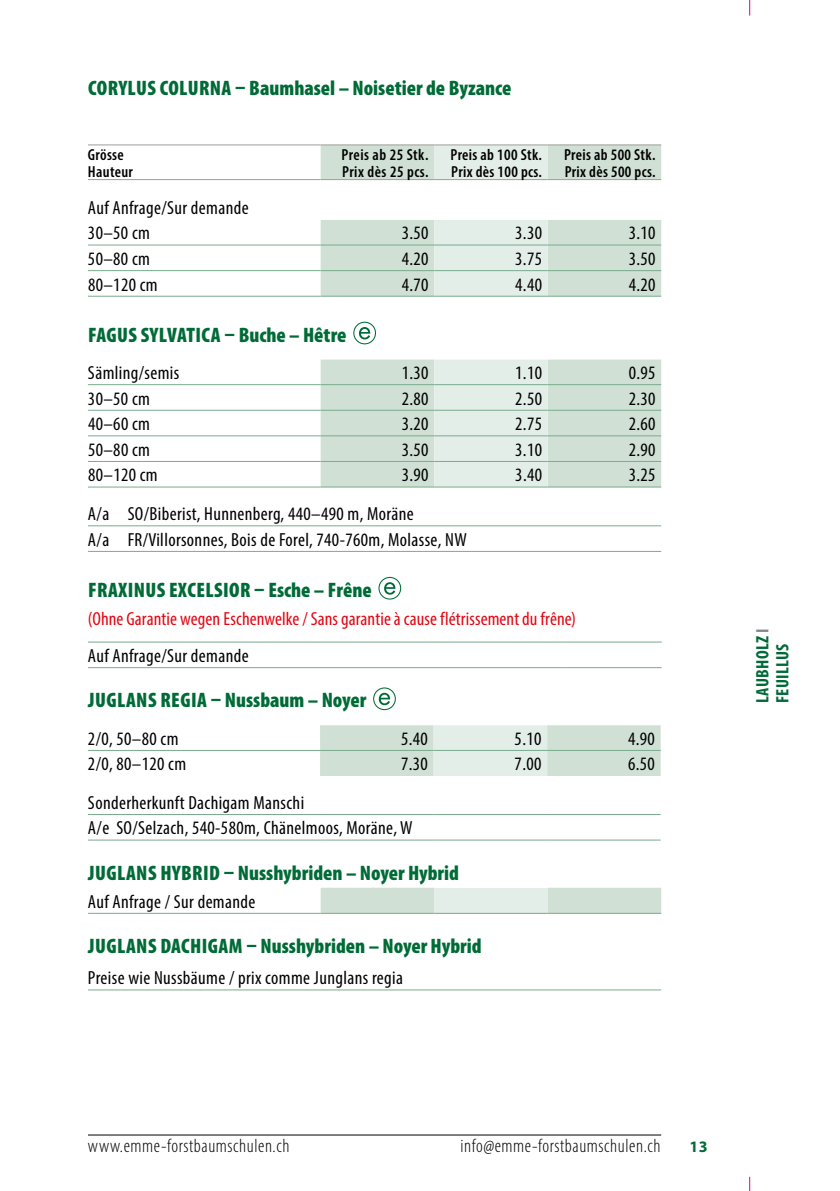
<style>
.page{position:relative;width:840px;height:1191px;background:#fff}
.page>*{position:absolute;margin:0;border:0;box-sizing:border-box;transform-origin:0 0}
.t1{font:900 condensed 21px "Myriad Pro";color:#006b37}
.t2{font:900 condensed 21px "Myriad Pro";letter-spacing:.02em;color:#006b37}
.t3{font:condensed 19px/25.6px "Myriad Pro";letter-spacing:.02em;color:#000}
.t4{font:condensed 19px "Myriad Pro";letter-spacing:.005em;color:#e30613}
.t5{font:300 condensed 19px "Myriad Pro";letter-spacing:.03em;color:#000}
.t6{font:700 condensed 18px/20px "Myriad Pro";letter-spacing:.02em;color:#006b37}
.t7{font:600 condensed 16px/17px "Myriad Pro";letter-spacing:.02em;color:#000}
.t8{font:700 16px "Myriad Pro";color:#006b37}
.s1{color:#878787}
</style>
<div class="page">
<hr style="left:88px;top:1134px;width:572px;height:1px;background:#000">
<div style="left:320px;top:146px;width:340px;height:33px;background:#d0e0d5"></div>
<div style="left:434px;top:145px;width:113px;height:35px;background:#e4eee8"></div>
<hr style="left:88px;top:145px;width:232px;height:1px;background:#9d9d9c">
<hr style="left:320px;top:145px;width:114px;height:1px;background:#9d9d9c">
<hr style="left:434px;top:145px;width:113px;height:1px;background:#9d9d9c">
<hr style="left:547px;top:145px;width:113px;height:1px;background:#9d9d9c">
<hr style="left:88px;top:179px;width:232px;height:1px;background:#9d9d9c">
<hr style="left:320px;top:179px;width:114px;height:1px;background:#9d9d9c">
<hr style="left:434px;top:179px;width:113px;height:1px;background:#9d9d9c">
<hr style="left:547px;top:179px;width:113px;height:1px;background:#9d9d9c">
<svg style="left:320px;top:220px;width:340px;height:76px;background:#d5e4da"></svg>
<hr style="left:88px;top:245px;width:232px;height:1px;background:#79ac8d">
<hr style="left:320px;top:245px;width:114px;height:1px;background:#79ac8d">
<hr style="left:434px;top:245px;width:113px;height:1px;background:#79ac8d">
<hr style="left:547px;top:245px;width:113px;height:1px;background:#79ac8d">
<hr style="left:88px;top:270px;width:232px;height:1px;background:#79ac8d">
<hr style="left:320px;top:270px;width:114px;height:1px;background:#79ac8d">
<hr style="left:434px;top:270px;width:113px;height:1px;background:#79ac8d">
<hr style="left:547px;top:270px;width:113px;height:1px;background:#79ac8d">
<hr style="left:88px;top:296px;width:232px;height:1px;background:#79ac8d">
<hr style="left:320px;top:296px;width:114px;height:1px;background:#79ac8d">
<hr style="left:434px;top:296px;width:113px;height:1px;background:#79ac8d">
<hr style="left:547px;top:296px;width:113px;height:1px;background:#79ac8d">
<div style="left:353px;top:322px;width:23px;height:22px;border:1px solid #006b37;border-radius:50%"></div>
<svg style="left:359px;top:327px;width:11px;height:12px"></svg>
<div style="left:320px;top:359px;width:340px;height:128px;background:#d0e0d5"></div>
<div style="left:434px;top:359px;width:113px;height:128px;background:#e4eee8"></div>
<hr style="left:88px;top:384px;width:232px;height:1px;background:#79ac8d">
<hr style="left:320px;top:384px;width:114px;height:1px;background:#79ac8d">
<hr style="left:434px;top:384px;width:113px;height:1px;background:#79ac8d">
<hr style="left:547px;top:384px;width:113px;height:1px;background:#79ac8d">
<hr style="left:88px;top:410px;width:232px;height:1px;background:#79ac8d">
<hr style="left:320px;top:410px;width:114px;height:1px;background:#79ac8d">
<hr style="left:434px;top:410px;width:113px;height:1px;background:#79ac8d">
<hr style="left:547px;top:410px;width:113px;height:1px;background:#79ac8d">
<hr style="left:88px;top:435px;width:232px;height:1px;background:#79ac8d">
<hr style="left:320px;top:435px;width:114px;height:1px;background:#79ac8d">
<hr style="left:434px;top:435px;width:113px;height:1px;background:#79ac8d">
<hr style="left:547px;top:435px;width:113px;height:1px;background:#79ac8d">
<hr style="left:88px;top:461px;width:232px;height:1px;background:#79ac8d">
<hr style="left:320px;top:461px;width:114px;height:1px;background:#79ac8d">
<hr style="left:434px;top:461px;width:113px;height:1px;background:#79ac8d">
<hr style="left:547px;top:461px;width:113px;height:1px;background:#79ac8d">
<hr style="left:88px;top:487px;width:232px;height:1px;background:#79ac8d">
<hr style="left:320px;top:487px;width:114px;height:1px;background:#79ac8d">
<hr style="left:434px;top:487px;width:113px;height:1px;background:#79ac8d">
<hr style="left:547px;top:487px;width:113px;height:1px;background:#79ac8d">
<hr style="left:88px;top:525px;width:34px;height:1px;background:#79ac8d">
<hr style="left:122px;top:525px;width:538px;height:1px;background:#79ac8d">
<hr style="left:88px;top:551px;width:34px;height:1px;background:#79ac8d">
<hr style="left:122px;top:551px;width:538px;height:1px;background:#79ac8d">
<div style="left:378px;top:577px;width:23px;height:22px;border:1px solid #006b37;border-radius:50%"></div>
<svg style="left:384px;top:582px;width:11px;height:12px"></svg>
<hr style="left:88px;top:641px;width:473px;height:1px;background:#79ac8d">
<hr style="left:561px;top:641px;width:100px;height:1px;background:#79ac8d">
<hr style="left:88px;top:667px;width:473px;height:1px;background:#79ac8d">
<hr style="left:561px;top:667px;width:100px;height:1px;background:#79ac8d">
<div style="left:373px;top:687px;width:22px;height:23px;border:1px solid #006b37;border-radius:50%"></div>
<svg style="left:378px;top:693px;width:12px;height:12px"></svg>
<svg style="left:320px;top:725px;width:340px;height:51px;background:#d6e4db"></svg>
<hr style="left:88px;top:750px;width:232px;height:1px;background:#79ac8d">
<hr style="left:320px;top:750px;width:113px;height:1px;background:#79ac8d">
<hr style="left:433px;top:750px;width:114px;height:1px;background:#79ac8d">
<hr style="left:547px;top:750px;width:113px;height:1px;background:#79ac8d">
<hr style="left:88px;top:839px;width:232px;height:1px;background:#79ac8d">
<hr style="left:320px;top:839px;width:113px;height:1px;background:#79ac8d">
<hr style="left:433px;top:839px;width:114px;height:1px;background:#79ac8d">
<hr style="left:547px;top:839px;width:113px;height:1px;background:#79ac8d">
<hr style="left:88px;top:814px;width:232px;height:1px;background:#79ac8d">
<hr style="left:320px;top:814px;width:113px;height:1px;background:#79ac8d">
<hr style="left:433px;top:814px;width:114px;height:1px;background:#79ac8d">
<hr style="left:547px;top:814px;width:113px;height:1px;background:#79ac8d">
<svg style="left:320px;top:887px;width:340px;height:26px;background:#d0e0d5"></svg>
<div style="left:434px;top:887px;width:113px;height:26px;background:#e4eee8"></div>
<hr style="left:88px;top:913px;width:232px;height:1px;background:#79ac8d">
<hr style="left:320px;top:913px;width:114px;height:1px;background:#79ac8d">
<hr style="left:434px;top:913px;width:113px;height:1px;background:#79ac8d">
<hr style="left:547px;top:913px;width:113px;height:1px;background:#79ac8d">
<hr style="left:88px;top:989px;width:572px;height:1px;background:#79ac8d">
<p class="t1" style="left:88px;top:75px;width:424px">CORYLUS COLURNA – Baumhasel – Noisetier de Byzance</p>
<p class="t7" style="left:88px;top:146px;width:46px">Grösse<br>Hauteur</p>
<p class="t7" style="left:341px;top:146px;width:88px">Preis ab 25 Stk.<br>Prix dès 25 pcs.</p>
<p class="t7" style="left:450px;top:146px;width:93px">Preis ab 100 Stk.<br>Prix dès 100 pcs.</p>
<p class="t7" style="left:563px;top:146px;width:93px">Preis ab 500 Stk.<br>Prix dès 500 pcs.</p>
<p class="t3" style="left:88px;top:194px;width:162px">Auf Anfrage/Sur demande<br>30–50 cm</p>
<p class="t3" style="left:401px;top:220px;width:28px">3.50</p>
<p class="t3" style="left:515px;top:220px;width:28px">3.30</p>
<p class="t3" style="left:628px;top:220px;width:28px">3.10</p>
<p class="t3" style="left:88px;top:246px;width:63px">50–80 cm</p>
<p class="t3" style="left:401px;top:246px;width:28px">4.20</p>
<p class="t3" style="left:515px;top:246px;width:28px">3.75</p>
<p class="t3" style="left:628px;top:246px;width:28px">3.50</p>
<p class="t3" style="left:88px;top:271px;width:71px">80–120 cm</p>
<p class="t3" style="left:401px;top:271px;width:28px">4.70</p>
<p class="t3" style="left:515px;top:271px;width:28px">4.40</p>
<p class="t3" style="left:628px;top:271px;width:28px">4.20</p>
<p class="t1" style="left:88px;top:321px;width:260px">FAGUS SYLVATICA – Buche – Hêtre</p>
<p class="t3" style="left:88px;top:360px;width:93px">Sämling/semis</p>
<p class="t3" style="left:401px;top:360px;width:28px">1.30</p>
<p class="t3" style="left:515px;top:360px;width:28px">1.10</p>
<p class="t3" style="left:628px;top:360px;width:28px">0.95</p>
<p class="t3" style="left:88px;top:385px;width:63px">30–50 cm</p>
<p class="t3" style="left:401px;top:385px;width:28px">2.80</p>
<p class="t3" style="left:515px;top:385px;width:28px">2.50</p>
<p class="t3" style="left:628px;top:385px;width:28px">2.30</p>
<p class="t3" style="left:88px;top:411px;width:63px">40–60 cm</p>
<p class="t3" style="left:401px;top:411px;width:28px">3.20</p>
<p class="t3" style="left:515px;top:411px;width:28px">2.75</p>
<p class="t3" style="left:628px;top:411px;width:28px">2.60</p>
<p class="t3" style="left:88px;top:436px;width:63px">50–80 cm</p>
<p class="t3" style="left:401px;top:436px;width:28px">3.50</p>
<p class="t3" style="left:515px;top:436px;width:28px">3.10</p>
<p class="t3" style="left:628px;top:436px;width:28px">2.90</p>
<p class="t3" style="left:88px;top:462px;width:71px">80–120 cm</p>
<p class="t3" style="left:401px;top:462px;width:28px">3.90</p>
<p class="t3" style="left:515px;top:462px;width:28px">3.40</p>
<p class="t3" style="left:628px;top:462px;width:28px">3.25</p>
<p class="t3" style="left:88px;top:501px;width:380px">A/a SO/Biberist, Hunnenberg, 440–490 m, Moräne<br>A/a FR/Villorsonnes, Bois de Forel, 740-760m, Molasse, NW</p>
<p class="t2" style="left:88px;top:576px;width:285px">FRAXINUS EXCELSIOR – Esche – Frêne</p>
<p class="t4" style="left:88px;top:607px;width:489px">(Ohne Garantie wegen Eschenwelke / Sans garantie à cause flétrissement du frêne)</p>
<p class="t3" style="left:88px;top:642px;width:162px">Auf Anfrage/Sur demande</p>
<p class="t1" style="left:88px;top:687px;width:279px">JUGLANS REGIA – Nussbaum – Noyer</p>
<p class="t3" style="left:88px;top:725px;width:92px">2/0, 50–80 cm</p>
<p class="t3" style="left:401px;top:725px;width:28px">5.40</p>
<p class="t3" style="left:514px;top:725px;width:28px">5.10</p>
<p class="t3" style="left:627px;top:725px;width:28px">4.90</p>
<p class="t3" style="left:88px;top:751px;width:100px">2/0, 80–120 cm</p>
<p class="t3" style="left:401px;top:751px;width:28px">7.30</p>
<p class="t3" style="left:514px;top:751px;width:28px">7.00</p>
<p class="t3" style="left:627px;top:751px;width:28px">6.50</p>
<p class="t3" style="left:88px;top:789px;width:326px">Sonderherkunft Dachigam Manschi<br>A/e SO/Selzach, 540-580m, Chänelmoos, Moräne, W</p>
<p class="t1" style="left:88px;top:859px;width:372px">JUGLANS HYBRID – Nusshybriden – Noyer Hybrid</p>
<p class="t3" style="left:88px;top:888px;width:169px">Auf Anfrage / Sur demande</p>
<p class="t1" style="left:88px;top:932px;width:395px">JUGLANS DACHIGAM – Nusshybriden – Noyer Hybrid</p>
<p class="t3" style="left:88px;top:965px;width:316px">Preise wie Nussbäume / prix comme Junglans regia</p>
<p class="t6" style="left:751px;top:703px;width:76px;rotate:-90deg">LAUBHOLZ <span class="s1">I<br></span>FEUILLUS</p>
<p class="t5" style="left:88px;top:1135px;width:203px">www.emme-forstbaumschulen.ch</p>
<p class="t5" style="left:460px;top:1135px;width:201px">info@emme-forstbaumschulen.ch</p>
<p class="t8" style="left:689px;top:1136px;width:20px">13</p>
</div>
